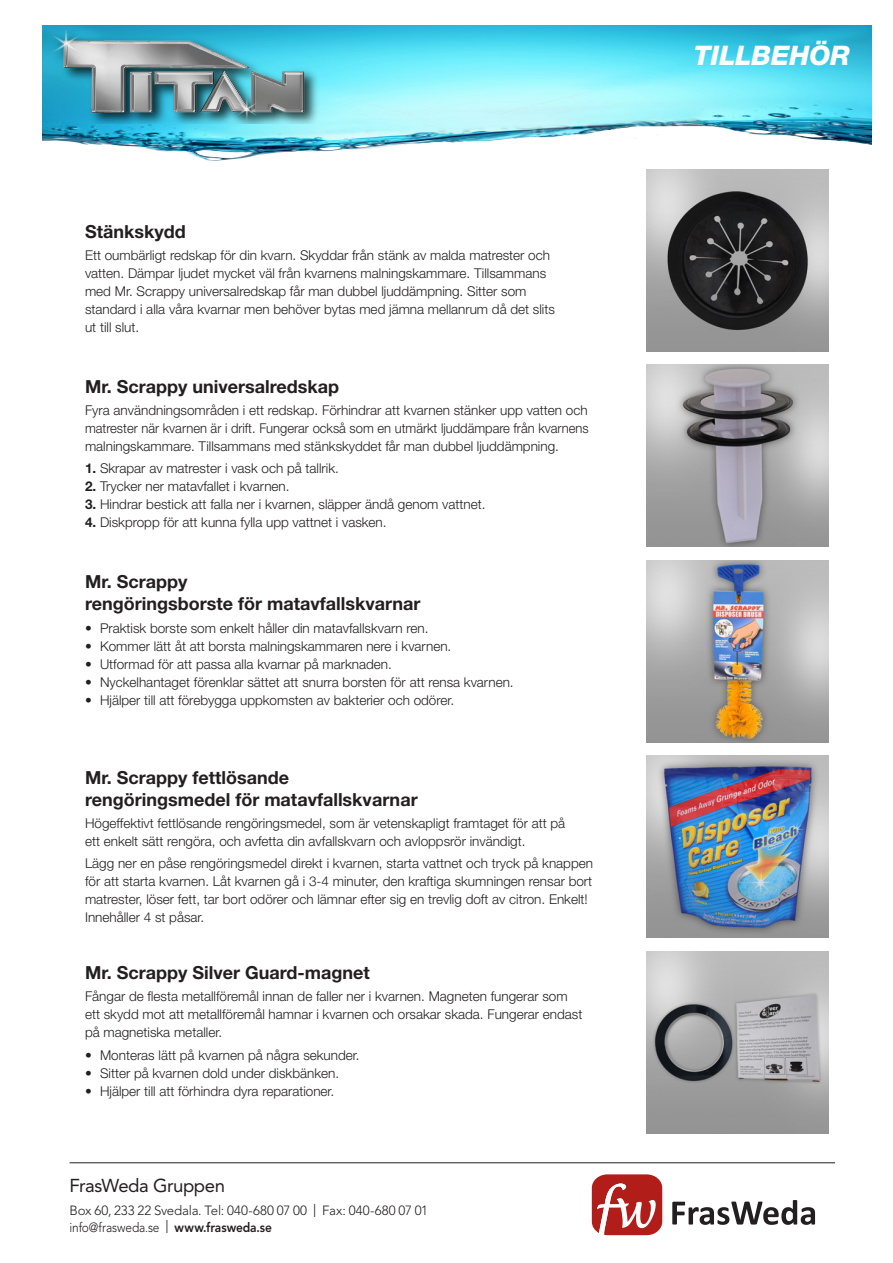
<style>
.page{position:relative;width:893px;height:1263px;background:#fff}
.page>*{position:absolute;margin:0;border:0;box-sizing:border-box;transform-origin:0 0}
.t1{font:italic 800 27px "Helvetica Neue LT Std";color:#fff}
.t2{font:18.6px "Avenir LT Std";letter-spacing:-.025em;color:#231f20}
.Ingress{font:700 18px "Helvetica Neue LT Std";color:#231f20}
.Ingress-2{font:300 13.5px/18px "Helvetica Neue LT Std";color:#231f20}
.Ingress-3{font:300 13.5px/18px "Helvetica Neue LT Std";color:#231f20;scale:.96 1}
.t3{font:300 13.35px "Avenir LT Std";letter-spacing:-.01em;color:#231f20}
.t4{font:300 13.35px "Avenir LT Std";letter-spacing:-.01em;color:#231f20;scale:.9 1}
.s1{font-weight:700}
.s2{font-size:17.25px}
.s3{font-weight:800}
</style>
<div class="page">
<hr style="left:70px;top:1162px;width:765px;height:1px;background:#231f20">
<svg style="left:672px;top:1200px;width:143px;height:25px"></svg>
<svg style="left:592px;top:1174px;width:70px;height:61px"></svg>
<img style="left:647px;top:169px;width:182px;height:182px">
<img style="left:647px;top:365px;width:182px;height:182px">
<img style="left:647px;top:560px;width:182px;height:182px">
<img style="left:647px;top:756px;width:182px;height:182px">
<img style="left:647px;top:951px;width:182px;height:182px">
<img style="left:42px;top:25px;width:830px;height:136px">
<img style="left:45px;top:27px;width:277px;height:96px">
<img style="left:49px;top:30px;width:264px;height:92px">
<p class="Ingress" style="left:85px;top:220px;width:102px">Stänkskydd</p>
<p class="Ingress-2" style="left:85px;top:246px;width:471px">Ett oumbärligt redskap för din kvarn. Skyddar från stänk av malda matrester och vatten. Dämpar ljudet mycket väl från kvarnens malningskammare. Tillsammans med Mr. Scrappy universalredskap får man dubbel ljuddämpning. Sitter som standard i alla våra kvarnar men behöver bytas med jämna mellanrum då det slits ut till slut.</p>
<p class="Ingress" style="left:85px;top:375px;width:256px">Mr. Scrappy universalredskap</p>
<p class="Ingress-2" style="left:85px;top:401px;width:504px">Fyra användningsområden i ett redskap. Förhindrar att kvarnen stänker upp vatten och</p>
<p class="Ingress-3" style="left:85px;top:419px;width:526px">matrester när kvarnen är i drift. Fungerar också som en utmärkt ljuddämpare från kvarnens malningskammare. Tillsammans med stänkskyddet får man dubbel ljuddämpning.</p>
<p class="Ingress-2" style="left:85px;top:459px;width:255px"><span class="s1">1.</span> Skrapar av matrester i vask och på tallrik.</p>
<p class="Ingress-2" style="left:85px;top:477px;width:206px"><span class="s1">2.</span> Trycker ner matavfallet i kvarnen.</p>
<p class="Ingress-2" style="left:85px;top:495px;width:402px"><span class="s1">3.</span> Hindrar bestick att falla ner i kvarnen, släpper ändå genom vattnet.</p>
<p class="Ingress-2" style="left:85px;top:513px;width:303px"><span class="s1">4.</span> Diskpropp för att kunna fylla upp vattnet i vasken.</p>
<p class="Ingress" style="left:85px;top:570px;width:104px">Mr. Scrappy</p>
<p class="Ingress" style="left:85px;top:593px;width:337px">rengöringsborste för matavfallskvarnar</p>
<p class="Ingress-2" style="left:85px;top:618px;width:345px">• Praktisk borste som enkelt håller din matavfallskvarn ren.</p>
<p class="Ingress-2" style="left:85px;top:636px;width:368px">• Kommer lätt åt att borsta malningskammaren nere i kvarnen.</p>
<p class="Ingress-2" style="left:85px;top:654px;width:308px">• Utformad för att passa alla kvarnar på marknaden.</p>
<p class="Ingress-2" style="left:85px;top:672px;width:430px">• Nyckelhantaget förenklar sättet att snurra borsten för att rensa kvarnen.</p>
<p class="Ingress-2" style="left:85px;top:690px;width:371px">• Hjälper till att förebygga uppkomsten av bakterier och odörer.</p>
<p class="Ingress" style="left:85px;top:766px;width:206px">Mr. Scrappy fettlösande</p>
<p class="Ingress" style="left:85px;top:788px;width:334px">rengöringsmedel för matavfallskvarnar</p>
<p class="Ingress-2" style="left:85px;top:814px;width:482px">Högeffektivt fettlösande rengöringsmedel, som är vetenskapligt framtaget för att på ett enkelt sätt rengöra, och avfetta din avfallskvarn och avloppsrör invändigt.</p>
<p class="Ingress-2" style="left:85px;top:854px;width:509px">Lägg ner en påse rengöringsmedel direkt i kvarnen, starta vattnet och tryck på knappen för att starta kvarnen. Låt kvarnen gå i 3-4 minuter, den kraftiga skumningen rensar bort matrester, löser fett, tar bort odörer och lämnar efter sig en trevlig doft av citron. Enkelt!<br>Innehåller 4 st påsar.</p>
<p class="Ingress" style="left:85px;top:961px;width:286px">Mr. Scrappy Silver Guard-magnet</p>
<p class="Ingress-2" style="left:85px;top:987px;width:499px">Fångar de flesta metallföremål innan de faller ner i kvarnen. Magneten fungerar som ett skydd mot att metallföremål hamnar i kvarnen och orsakar skada. Fungerar endast på magnetiska metaller.</p>
<p class="Ingress-2" style="left:85px;top:1045px;width:276px">• Monteras lätt på kvarnen på några sekunder.</p>
<p class="Ingress-2" style="left:85px;top:1063px;width:256px">• Sitter på kvarnen dold under diskbänken.</p>
<p class="Ingress-2" style="left:85px;top:1081px;width:251px">• Hjälper till att förhindra dyra reparationer.</p>
<p class="t2" style="left:70px;top:1174px;width:157px">FrasWeda Gruppen</p>
<p class="t3" style="left:70px;top:1202px;width:360px">Box 60, 233 22 Svedala. Tel: 040-680 07 00 <span class="s2">l</span> Fax: 040-680 07 01</p>
<p class="t4" style="left:70px;top:1219px;width:226px">info@frasweda.se <span class="s2">l</span> <span class="s3">www.frasweda.se</span></p>
<p class="t1" style="left:694px;top:40px;width:158px">TILLBEHÖR</p>
</div>
